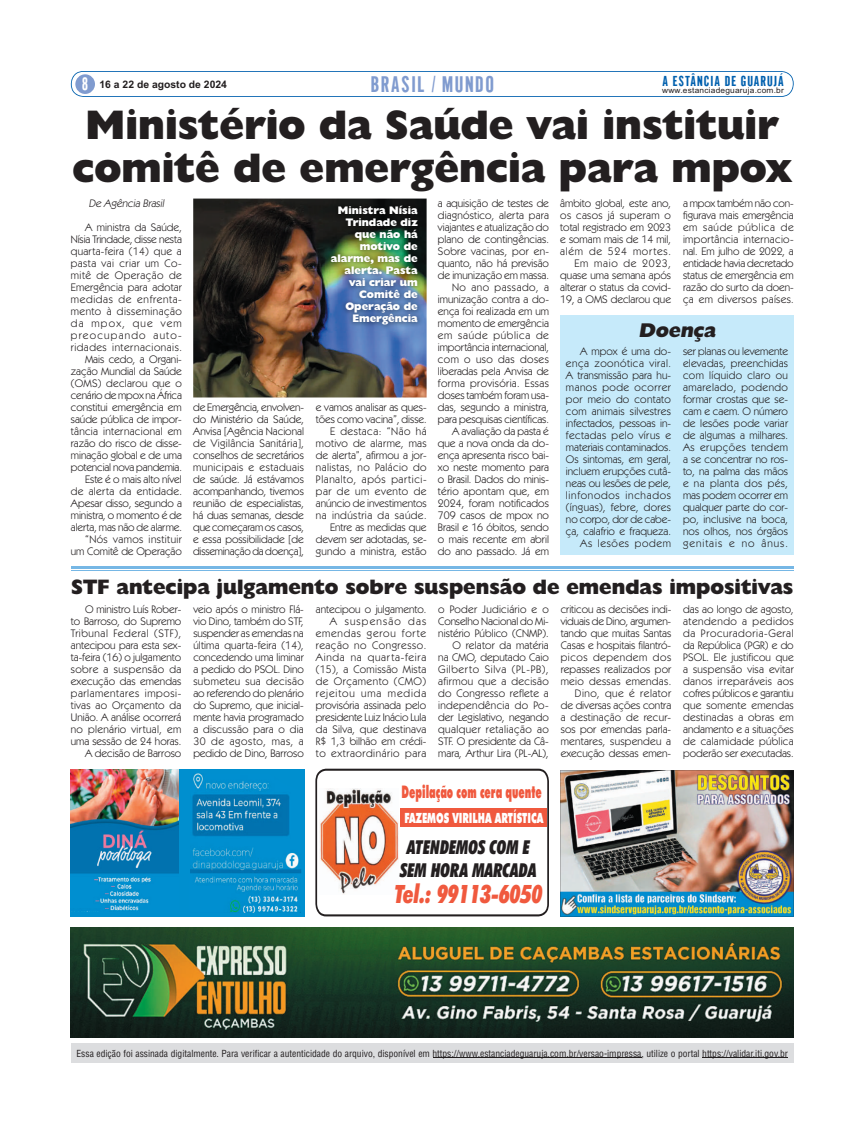
<style>
.page{position:relative;width:865px;height:1134px;background:#fff}
.page>*{position:absolute;margin:0;border:0;box-sizing:border-box;transform-origin:0 0}
.t1{font:800 41.5px/43px "Humanist 521 BT";color:#231f20;text-align:center}
.t2{font:italic 900 condensed 25.3px "Futura BT";color:#f0593e;scale:.87 1}
.t3{font:21.9px "Gothic CG No 1";letter-spacing:.075em;color:#809bcf}
.t4{font:800 21px "Humanist 521 BT";color:#231f20}
.t5{font:italic 800 20px "Humanist 521 BT";color:#231f20}
.t6{font:italic 900 condensed 19.2px/22.3px "Futura BT";color:#231f20;text-align:center;scale:.87 1}
.t7{font:900 17.4px "Futura BT";color:#f0593e;scale:.56 1}
.t8{font:17.3px "Gothic CG No 1";color:#fff}
.t9{font:900 14.1px "Futura BT";color:#fff;scale:.64 1}
.t10{font:14px "Gothic CG No 1";letter-spacing:.075em;color:#0160ae}
.t11{font:11px/12px "Kabel IT Cby BT";color:#231f20;text-align:right}
.t12{font:11px/12px "Kabel IT Cby BT";letter-spacing:.045em;color:#231f20;text-align:right}
.t13{font:800 11px/12px "Humanist 521 BT";color:#fff;text-align:right}
.t14{font:italic 11px "Kabel IT Cby BT";color:#231f20}
.t15{font:700 10.4px "Arial";color:#231f20}
.t16{font:9.5px "Switzerland Condensed";color:#231f20}
.t17{font:7.9px "Arial";letter-spacing:.025em;color:#231f20;scale:1.06 1}
</style>
<div class="page">
<svg style="left:71px;top:71px;width:723px;height:26px"></svg>
<div style="left:75px;top:74px;width:20px;height:20px;background:#809bcf;border-radius:50%"></div>
<div style="left:71px;top:1043px;width:723px;height:20px;background:#dcdddf"></div>
<hr style="left:433px;top:1057px;width:208px;height:1px;background:#231f20">
<hr style="left:702px;top:1057px;width:86px;height:1px;background:#231f20">
<img style="left:71px;top:928px;width:723px;height:110px">
<img style="left:560px;top:770px;width:234px;height:146px">
<svg style="left:315px;top:769px;width:234px;height:147px"></svg>
<img style="left:319px;top:789px;width:80px;height:105px">
<div style="left:400px;top:808px;width:147px;height:19px;background:#f0593e"></div>
<div style="left:71px;top:770px;width:233px;height:146px;background:#008fcf"></div>
<img style="left:71px;top:770px;width:107px;height:142px">
<img style="left:189px;top:875px;width:111px;height:38px">
<img style="left:190px;top:773px;width:111px;height:100px">
<hr style="left:71px;top:566px;width:723px;height:3px;background:#76b7e5">
<hr style="left:71px;top:570px;width:723px;height:1px;background:#76b7e5">
<img style="left:193px;top:199px;width:234px;height:198px">
<div style="left:560px;top:315px;width:234px;height:240px;background:#c6eafa"></div>
<img style="left:326px;top:201px;width:97px;height:130px">
<h3 class="t8" style="left:82px;top:78px;width:7px">8</h3>
<p class="t15" style="left:100px;top:80px;width:129px">16 a 22 de agosto de 2024</p>
<h3 class="t3" style="left:371px;top:76px;width:125px">BRASIL / MUNDO</h3>
<p class="t10" style="left:663px;top:76px;width:123px">A ESTÂNCIA DE GUARUJÁ</p>
<p class="t17" style="left:662px;top:87px;width:116px">www.estanciadeguaruja.com.br</p>
<h1 class="t1" style="left:73px;top:108px;width:721px">Ministério da Saúde vai instituir comitê de emergência para mpox</h1>
<p class="t14" style="left:89px;top:199px;width:78px">De Agência Brasil</p>
<p class="t11" style="left:71px;top:222px;width:113px">A ministra da Saúde,<br>Nísia Trindade, disse nesta quarta-feira (14) que a pasta vai criar um Co&shy;mitê de Operação de<br>Emergência para adotar medidas de enfrenta&shy;mento à disseminação da mpox, que vem preocupando auto&shy;ridades internacionais.<br>Mais cedo, a Organi&shy;zação Mundial da Saúde (OMS) declarou que o cenário de mpox na África constitui emergência em saúde pública de impor&shy;tância internacional em razão do risco de disse&shy;minação global e de uma potencial nova pandemia.<br>Este é o mais alto nível de alerta da entidade.<br>Apesar disso, segundo a ministra, o momento é de alerta, mas não de alarme. “Nós vamos instituir um Comitê de Operação</p>
<p class="t13" style="left:331px;top:206px;width:88px">Ministra Nísia<br>Trindade diz que não há motivo de alarme, mas de alerta. Pasta vai criar um<br>Comitê de<br>Operação de<br>Emergência</p>
<p class="t11" style="left:193px;top:402px;width:112px;text-align:justify">de Emergência, envolven&shy;do Ministério da Saúde, Anvisa [Agência Nacional de Vigilância Sanitária], conselhos de secretários municipais e estaduais de saúde. Já estávamos acompanhando, tivemos reunião de especialistas, há duas semanas, desde que começaram os casos, e essa possibilidade [de disseminação da doença],</p>
<p class="t11" style="left:316px;top:402px;width:112px">e vamos analisar as ques&shy;tões como vacina”, disse.<br>E destaca: “Não há motivo de alarme, mas de alerta”, afirmou a jor&shy;nalistas, no Palácio do<br>Planalto, após partici&shy;par de um evento de anúncio de investimentos na indústria da saúde.<br>Entre as medidas que devem ser adotadas, se&shy;gundo a ministra, estão</p>
<p class="t11" style="left:438px;top:198px;width:113px">a aquisição de testes de diagnóstico, alerta para viajantes e atualização do plano de contingências.<br>Sobre vacinas, por en&shy;quanto, não há previsão de imunização em massa.<br>No ano passado, a imunização contra a do&shy;ença foi realizada em um momento de emergência em saúde pública de importância internacional, com o uso das doses liberadas pela Anvisa de forma provisória. Essas doses também foram usa&shy;das, segundo a ministra, para pesquisas científicas.<br>A avaliação da pasta é que a nova onda da do&shy;ença apresenta risco bai&shy;xo neste momento para o Brasil. Dados do minis&shy;tério apontam que, em<br>2024, foram notificados<br>709 casos de mpox no<br>Brasil e 16 óbitos, sendo o mais recente em abril do ano passado. Já em</p>
<p class="t11" style="left:560px;top:198px;width:112px">âmbito global, este ano, os casos já superam o total registrado em 2023 e somam mais de 14 mil, além de 524 mortes.<br>Em maio de 2023, quase uma semana após alterar o status da covid-<br>19, a OMS declarou que</p>
<p class="t11" style="left:683px;top:198px;width:112px;text-align:justify">a mpox também não con&shy;figurava mais emergência em saúde pública de importância internacio&shy;nal. Em julho de 2022, a entidade havia decretado status de emergência em razão do surto da doen&shy;ça em diversos países.</p>
<h3 class="t5" style="left:639px;top:323px;width:81px">Doença</h3>
<p class="t11" style="left:566px;top:346px;width:107px">A mpox é uma do&shy;ença zoonótica viral.<br>A transmissão para hu&shy;manos pode ocorrer por meio do contato com animais silvestres infectados, pessoas in&shy;fectadas pelo vírus e materiais contaminados.<br>Os sintomas, em geral, incluem erupções cutâ&shy;neas ou lesões de pele, linfonodos inchados (ínguas), febre, dores no corpo, dor de cabe&shy;ça, calafrio e fraqueza.<br>As lesões podem</p>
<p class="t11" style="left:683px;top:346px;width:107px;text-align:justify">ser planas ou levemente elevadas, preenchidas com líquido claro ou amarelado, podendo formar crostas que se&shy;cam e caem. O número de lesões pode variar de algumas a milhares.<br>As erupções tendem a se concentrar no ros&shy;to, na palma das mãos e na planta dos pés, mas podem ocorrer em qualquer parte do cor&shy;po, inclusive na boca, nos olhos, nos órgãos genitais e no ânus.</p>
<h3 class="t4" style="left:71px;top:580px;width:724px">STF antecipa julgamento sobre suspensão de emendas impositivas</h3>
<p class="t11" style="left:71px;top:605px;width:112px">O ministro Luís Rober-<br>to Barroso, do Supremo<br>Tribunal Federal (STF), antecipou para esta sex&shy;ta-feira (16) o julgamento sobre a suspensão da execução das emendas parlamentares imposi&shy;tivas ao Orçamento da<br>União. A análise ocorrerá no plenário virtual, em uma sessão de 24 horas.<br>A decisão de Barroso</p>
<p class="t11" style="left:193px;top:605px;width:112px;text-align:justify">veio após o ministro Flá&shy;vio Dino, também do STF, suspender as emendas na última quarta-feira (14), concedendo uma liminar a pedido do PSOL. Dino submeteu sua decisão ao referendo do plenário do Supremo, que inicial&shy;mente havia programado a discussão para o dia 30 de agosto, mas, a pedido de Dino, Barroso</p>
<p class="t12" style="left:316px;top:605px;width:112px">antecipou o julgamento.<br>A suspensão das emendas gerou forte reação no Congresso.<br>Ainda na quarta-feira (15), a Comissão Mista de Orçamento (CMO) rejeitou uma medida provisória assinada pelo presidente Luiz Inácio Lula da Silva, que destinava<br>R$ 1,3 bilhão em crédi&shy;to extraordinário para</p>
<p class="t11" style="left:438px;top:605px;width:112px">o Poder Judiciário e o<br>Conselho Nacional do Mi&shy;nistério Público (CNMP).<br>O relator da matéria<br>na CMO, deputado Caio<br>Gilberto Silva (PL-PB), afirmou que a decisão do Congresso reflete a independência do Po&shy;der Legislativo, negando qualquer retaliação ao<br>STF. O presidente da Câ&shy;mara, Arthur Lira (PL-AL),</p>
<p class="t11" style="left:561px;top:605px;width:112px">criticou as decisões indi&shy;viduais de Dino, argumen&shy;tando que muitas Santas<br>Casas e hospitais filantró&shy;picos dependem dos repasses realizados por meio dessas emendas.<br>Dino, que é relator de diversas ações contra a destinação de recur&shy;sos por emendas parla&shy;mentares, suspendeu a execução dessas emen-</p>
<p class="t11" style="left:683px;top:605px;width:112px;text-align:justify">das ao longo de agosto, atendendo a pedidos da Procuradoria-Geral da República (PGR) e do PSOL. Ele justificou que a suspensão visa evitar danos irreparáveis aos cofres públicos e garantiu que somente emendas destinadas a obras em andamento e a situações de calamidade pública poderão ser executadas.</p>
<h3 class="t7" style="left:402px;top:784px;width:252px">Depilação com cera quente</h3>
<p class="t9" style="left:404px;top:813px;width:219px">FAZEMOS VIRILHA ARTÍSTICA</p>
<h3 class="t6" style="left:400px;top:838px;width:158px">ATENDEMOS COM E<br>SEM HORA MARCADA</h3>
<h2 class="t2" style="left:394px;top:883px;width:172px">Tel.: 99113-6050</h2>
<p class="t16" style="left:77px;top:1049px;width:713px">Essa edição foi assinada digitalmente. Para verificar a autenticidade do arquivo, disponível em https://www.estanciadeguaruja.com.br/versao-impressa, utilize o portal https://validar.iti.gov.br</p>
</div>
